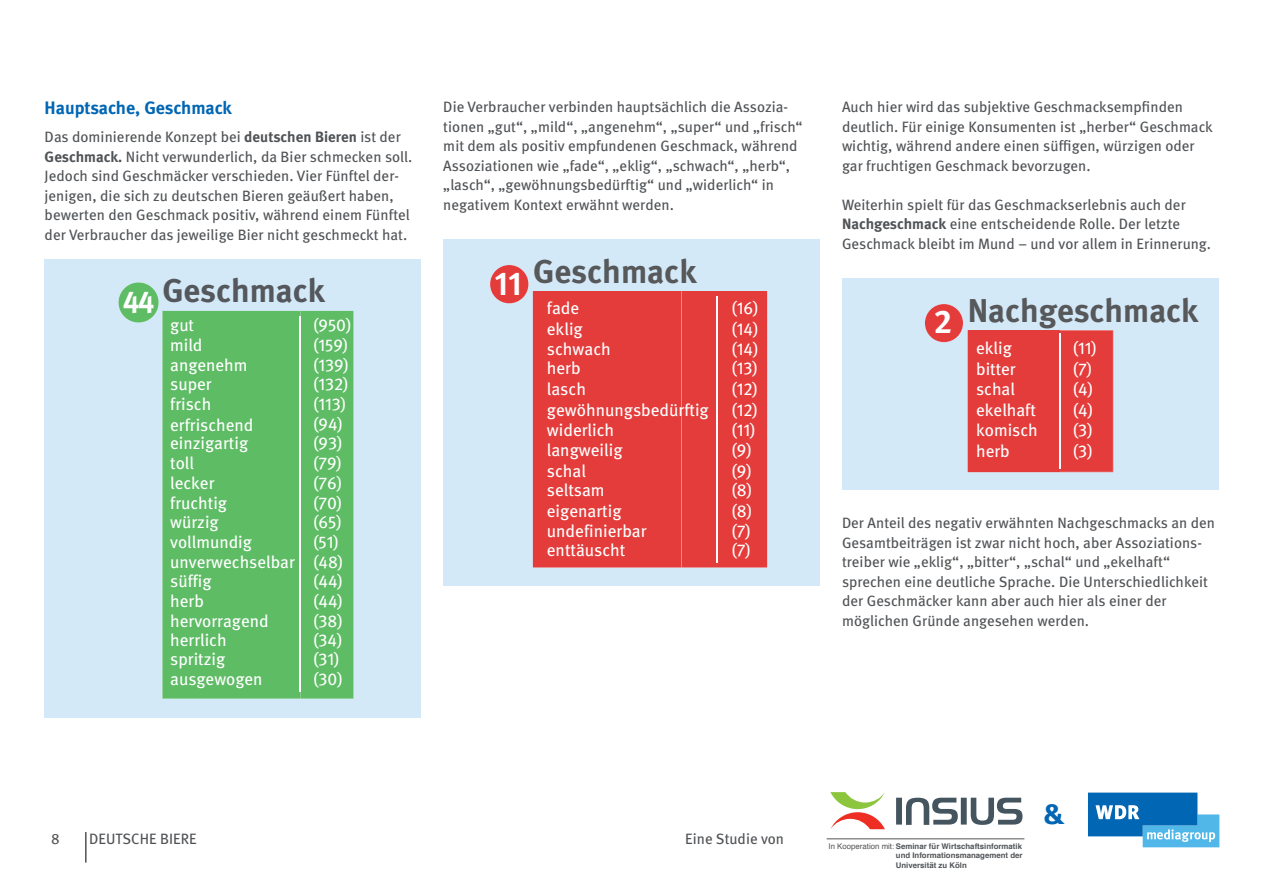
<style>
.page{position:relative;width:1263px;height:893px;background:#fff}
.page>*{position:absolute;margin:0;border:0;box-sizing:border-box;transform-origin:0 0}
.t1{font:700 33.15px "Meta";color:#57585a}
.t2{font:700 33px "Meta";color:#57585a}
.t3{font:700 33px "Meta";color:#54575c}
.t4{font:33px "Meta Bold Expert";color:#fff}
.t5{font:700 30px "Meta";color:#0166b3}
.t6{font:700 18px "Meta";color:#0166b3}
.t7{font:17.25px/20.5px "Meta";color:#fff}
.t8{font:17.25px "Meta Book Caps Expert";color:#fff}
.t9{font:15px/19.5px "Meta";letter-spacing:.005em;color:#505356}
.t10{font:15px "Meta Book Expert";color:#505356}
.t11{font:700 7.8px/9.4px "Helvetica";color:#505356;text-align:justify}
.s1{font-weight:700}
.s2{font-family:"Meta"}
.s3{font-family:"Meta Book Caps Expert"}
.s4{font-family:"Meta Bold Expert";font-weight:400;color:#fff}
.s5{font-weight:400}
</style>
<div class="page">
<hr style="left:827px;top:838px;width:197px;height:1px;background:#505356">
<svg style="left:830px;top:792px;width:55px;height:37px"></svg>
<svg style="left:896px;top:798px;width:126px;height:27px"></svg>
<svg style="left:1088px;top:793px;width:131px;height:54px"></svg>
<hr style="left:85px;top:832px;width:2px;height:31px;background:#505356">
<div style="left:45px;top:259px;width:376px;height:459px;background:#d3e9f8"></div>
<div style="left:300px;top:311px;width:53px;height:388px;background:#5ebc65"></div>
<div style="left:162px;top:311px;width:138px;height:388px;background:#5ebc65"></div>
<hr style="left:299px;top:317px;width:2px;height:375px;background:#fff">
<svg style="left:119px;top:282px;width:40px;height:40px"></svg>
<div style="left:443px;top:240px;width:377px;height:346px;background:#d3e9f8"></div>
<div style="left:533px;top:291px;width:234px;height:276px;background:#e33c3b"></div>
<div style="left:490px;top:265px;width:38px;height:38px;background:#e33c3b;border-radius:50%"></div>
<hr style="left:716px;top:296px;width:1px;height:267px;background:#fff">
<div style="left:842px;top:279px;width:376px;height:211px;background:#d3e9f8"></div>
<div style="left:967px;top:330px;width:146px;height:142px;background:#e33c3b"></div>
<div style="left:925px;top:304px;width:38px;height:38px;background:#e33c3b;border-radius:50%"></div>
<hr style="left:1059px;top:333px;width:2px;height:135px;background:#fff">
<p class="t6" style="left:45px;top:97px;width:189px">Hauptsache, Geschmack</p>
<p class="t9" style="left:45px;top:127px;width:369px">Das dominierende Konzept bei <span class="s1">deutschen Bieren</span> ist der <span class="s1">Geschmack.</span> Nicht verwunderlich, da Bier schmecken soll.<br>Jedoch sind Geschmäcker verschieden. Vier Fünftel der&shy;jenigen, die sich zu deutschen Bieren geäußert haben, bewerten den Geschmack positiv, während einem Fünftel der Verbraucher das jeweilige Bier nicht geschmeckt hat.</p>
<h2 class="t3" style="left:123px;top:270px;width:204px"><sub>44</sub> Geschmack</h2>
<p class="t7" style="left:170px;top:315px;width:25px">gut</p>
<p class="t8" style="left:313px;top:315px;width:39px"><span class="s2">(</span>950<span class="s2">)</span></p>
<p class="t7" style="left:170px;top:334px;width:34px">mild</p>
<p class="t8" style="left:313px;top:335px;width:36px"><span class="s2">(</span>159<span class="s2">)</span></p>
<p class="t7" style="left:170px;top:354px;width:79px">angenehm</p>
<p class="t8" style="left:313px;top:355px;width:37px"><span class="s2">(</span>139<span class="s2">)</span></p>
<p class="t7" style="left:170px;top:374px;width:43px">super</p>
<p class="t8" style="left:313px;top:374px;width:36px"><span class="s2">(</span>132<span class="s2">)</span></p>
<p class="t7" style="left:170px;top:394px;width:43px">frisch</p>
<p class="t8" style="left:313px;top:394px;width:34px"><span class="s2">(</span>113<span class="s2">)</span></p>
<p class="t7" style="left:170px;top:414px;width:85px">erfrischend</p>
<p class="t7" style="left:313px;top:413px;width:31px">(<span class="s3">94</span>)</p>
<p class="t7" style="left:170px;top:433px;width:79px">einzigartig</p>
<p class="t7" style="left:313px;top:433px;width:30px">(<span class="s3">93</span>)</p>
<p class="t7" style="left:170px;top:453px;width:25px">toll</p>
<p class="t7" style="left:313px;top:453px;width:30px">(<span class="s3">79</span>)</p>
<p class="t7" style="left:170px;top:472px;width:46px">lecker</p>
<p class="t7" style="left:313px;top:472px;width:30px">(<span class="s3">76</span>)</p>
<p class="t7" style="left:170px;top:492px;width:58px">fruchtig</p>
<p class="t7" style="left:313px;top:492px;width:30px">(<span class="s3">70</span>)</p>
<p class="t7" style="left:170px;top:512px;width:50px">würzig</p>
<p class="t7" style="left:313px;top:512px;width:30px">(<span class="s3">65</span>)</p>
<p class="t7" style="left:170px;top:531px;width:83px">vollmundig</p>
<p class="t7" style="left:170px;top:532px;width:174px;line-height:19.6px;text-align:right">(<span class="s3">51</span>)<br>unverwechselbar (<span class="s3">48</span>)</p>
<p class="t7" style="left:170px;top:571px;width:43px">süffig</p>
<p class="t7" style="left:313px;top:571px;width:31px">(<span class="s3">44</span>)</p>
<p class="t7" style="left:170px;top:591px;width:35px">herb</p>
<p class="t7" style="left:313px;top:591px;width:31px">(<span class="s3">44</span>)</p>
<p class="t7" style="left:170px;top:610px;width:100px">hervorragend</p>
<p class="t7" style="left:313px;top:610px;width:31px">(<span class="s3">38</span>)</p>
<p class="t7" style="left:170px;top:630px;width:58px">herrlich</p>
<p class="t7" style="left:313px;top:630px;width:30px">(<span class="s3">34</span>)</p>
<p class="t7" style="left:170px;top:648px;width:57px">spritzig</p>
<p class="t7" style="left:313px;top:648px;width:27px">(<span class="s3">31</span>)</p>
<p class="t7" style="left:170px;top:669px;width:94px">ausgewogen</p>
<p class="t7" style="left:313px;top:669px;width:31px">(<span class="s3">30</span>)</p>
<p class="t9" style="left:443px;top:97px;width:361px">Die Verbraucher verbinden hauptsächlich die Assozia&shy;tionen „gut“, „mild“, „angenehm“, „super“ und „frisch“ mit dem als positiv empfundenen Geschmack, während Assoziationen wie „fade“, „eklig“, „schwach“, „herb“, „lasch“, „gewöhnungsbedürftig“ und „widerlich“ in negativem Kontext erwähnt werden.</p>
<p class="t9" style="left:842px;top:97px;width:372px">Auch hier wird das subjektive Geschmacksempfinden deutlich. Für einige Konsumenten ist „herber“ Geschmack wichtig, während andere einen süffigen, würzigen oder gar fruchtigen Geschmack bevorzugen.</p>
<p class="t9" style="left:842px;top:195px;width:371px">Weiterhin spielt für das Geschmackserlebnis auch der<br><span class="s1">Nachgeschmack</span> eine entscheidende Rolle. Der letzte<br>Geschmack bleibt im Mund – und vor allem in Erinnerung.</p>
<h1 class="t1" style="left:495px;top:252px;width:203px"><span class="s4">11</span> Geschmack</h1>
<p class="t7" style="left:547px;top:297px;width:65px">fade eklig schwach</p>
<p class="t7" style="left:547px;top:358px;width:163px">herb<br>lasch gewöhnungsbedürftig widerlich<br>langweilig<br>schal</p>
<p class="t7" style="left:547px;top:479px;width:101px">seltsam eigenartig undefinierbar</p>
<p class="t7" style="left:547px;top:540px;width:80px">enttäuscht</p>
<p class="t7" style="left:732px;top:297px;width:28px;text-align:justify">(<span class="s3">16</span>) (<span class="s3">14</span>) (<span class="s3">14</span>)</p>
<p class="t7" style="left:732px;top:358px;width:28px">(<span class="s3">13</span>) (<span class="s3">12</span>) (<span class="s3">12</span>) (<span class="s3">11</span>) (<span class="s3">9</span>) (<span class="s3">9</span>)</p>
<p class="t7" style="left:732px;top:479px;width:22px;text-align:justify">(<span class="s3">8</span>) (<span class="s3">8</span>) (<span class="s3">7</span>)</p>
<p class="t7" style="left:732px;top:540px;width:20px">(<span class="s3">7</span>)</p>
<h2 class="t4" style="left:934px;top:302px;width:20px">2</h2>
<h2 class="t2" style="left:968px;top:291px;width:232px">Nachgeschmack</h2>
<p class="t7" style="left:976px;top:338px;width:63px">eklig bitter schal ekelhaft komisch herb</p>
<p class="t7" style="left:1073px;top:338px;width:25px">(<span class="s3">11</span>)</p>
<p class="t7" style="left:1073px;top:358px;width:21px">(<span class="s3">7</span>) (<span class="s3">4</span>)</p>
<p class="t7" style="left:1073px;top:420px;width:21px">(<span class="s3">3</span>) (<span class="s3">3</span>)</p>
<p class="t7" style="left:1073px;top:400px;width:21px">(<span class="s3">4</span>)</p>
<p class="t9" style="left:842px;top:513px;width:375px">Der Anteil des negativ erwähnten Nachgeschmacks an den Gesamtbeiträgen ist zwar nicht hoch, aber Assoziations&shy;treiber wie „eklig“, „bitter“, „schal“ und „ekelhaft“ sprechen eine deutliche Sprache. Die Unterschiedlichkeit der Geschmäcker kann aber auch hier als einer der möglichen Gründe angesehen werden.</p>
<h3 class="t5" style="left:1043px;top:795px;width:23px">&amp;</h3>
<p class="t10" style="left:51px;top:829px;width:10px">8</p>
<p class="t9" style="left:685px;top:829px;width:100px">Eine Studie von</p>
<p class="t9" style="left:89px;top:829px;width:109px">DEUTSCHE BIERE</p>
<p class="t11" style="left:896px;top:842px;width:128px;text-indent:-67px"><span class="s5">In Kooperation mit:</span> Seminar für Wirtschaftsinformatik und Informationsmanagement der Universität zu Köln</p>
</div>
